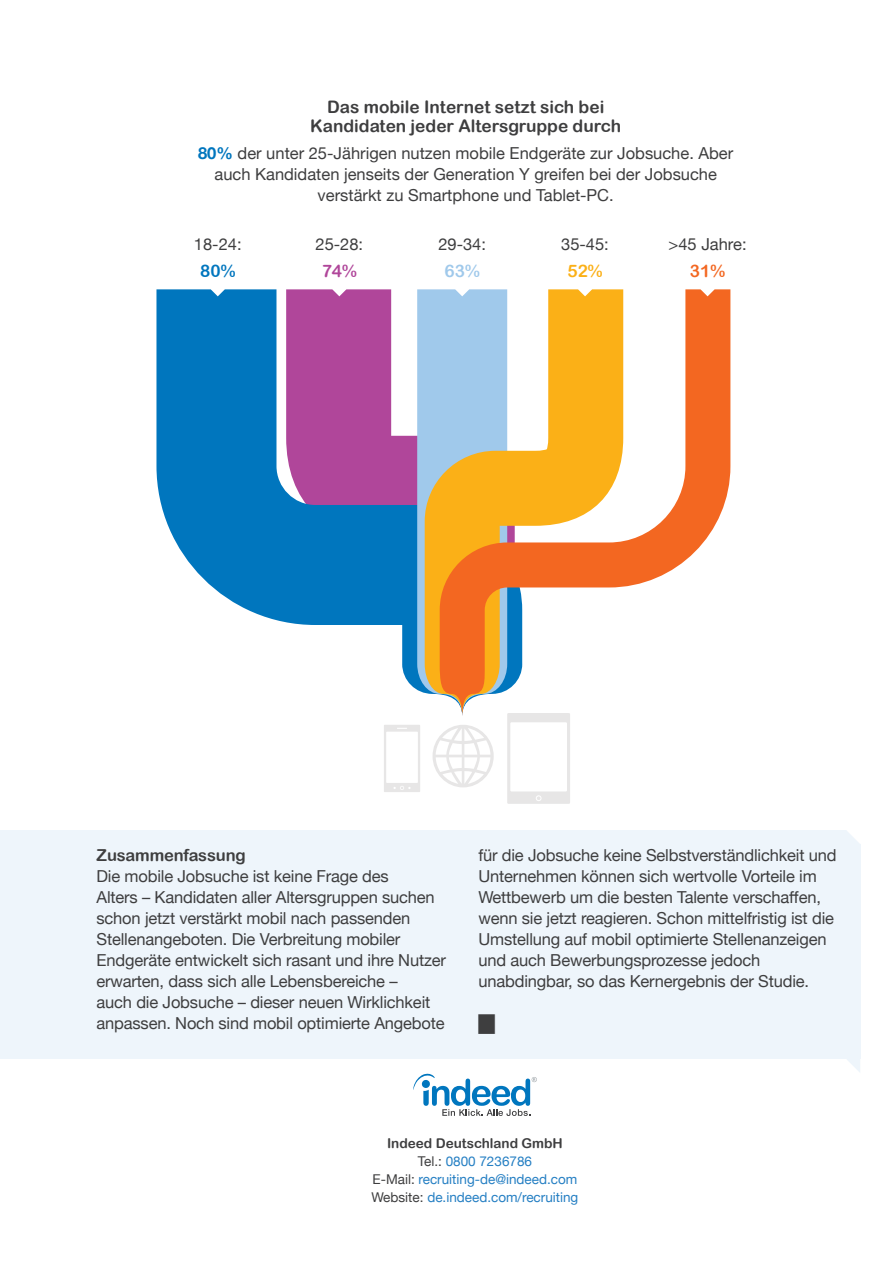
<style>
.page{position:relative;width:893px;height:1263px;background:#fff}
.page>*{position:absolute;margin:0;border:0;box-sizing:border-box;transform-origin:0 0}
.t1{font:17.25px/19.5px "Arial Rounded MT Bold";color:#3e3e3f;text-align:center}
.t2{font:17.25px "Arial Rounded MT Bold";color:#0076be}
.t3{font:17.25px "Arial Rounded MT Bold";color:#b0469a}
.t4{font:17.25px "Arial Rounded MT Bold";color:#a0c9eb}
.t5{font:17.25px "Arial Rounded MT Bold";color:#fbb017}
.t6{font:17.25px "Arial Rounded MT Bold";color:#f36721}
.t7{font:16.5px/21px "Helvetica Neue";letter-spacing:-.01em;color:#3e3e3f}
.t8{font:16.5px "Arial Rounded MT Bold";letter-spacing:-.01em;color:#3e3e3f}
.t9{font:13.5px "Helvetica Neue";color:#257fc3}
.t10{font:13.5px "Arial Rounded MT Bold";color:#3e3e3f}
.s1{font-weight:700;color:#0076be}
.s2{color:#3e3e3f}
</style>
<div class="page">
<div style="left:0;top:830px;width:860px;height:229px;background:#eef5fb"></div>
<svg style="left:156px;top:289px;width:228px;height:336px;background:#4475ba"></svg>
<svg style="left:211px;top:289px;width:14px;height:7px"></svg>
<svg style="left:570px;top:289px;width:160px;height:299px"></svg>
<svg style="left:701px;top:289px;width:14px;height:7px"></svg>
<svg style="left:384px;top:289px;width:186px;height:515px"></svg>
<svg style="left:847px;top:1059px;width:13px;height:13px"></svg>
<svg style="left:847px;top:830px;width:13px;height:13px"></svg>
<svg style="left:413px;top:1073px;width:124px;height:43px"></svg>
<p class="t1" style="left:310px;top:97px;width:312px">Das mobile Internet setzt sich bei<br>Kandidaten jeder Altersgruppe durch</p>
<p class="t7" style="left:198px;top:144px;width:537px;text-align:center"><span class="s1">80%</span> der unter 25-Jährigen nutzen mobile Endgeräte zur Jobsuche. Aber auch Kandidaten jenseits der Generation Y greifen bei der Jobsuche verstärkt zu Smartphone und Tablet-PC.</p>
<p class="t7" style="left:194px;top:234px;width:49px">18-24:</p>
<p class="t7" style="left:315px;top:234px;width:49px">25-28:</p>
<p class="t7" style="left:438px;top:234px;width:49px">29-34:</p>
<p class="t7" style="left:561px;top:234px;width:49px">35-45:</p>
<p class="t7" style="left:668px;top:234px;width:80px">&gt;45 Jahre:</p>
<p class="t2" style="left:200px;top:261px;width:37px">80%</p>
<p class="t3" style="left:322px;top:261px;width:37px">74%</p>
<p class="t4" style="left:445px;top:261px;width:37px">63%</p>
<p class="t5" style="left:567px;top:261px;width:37px">52%</p>
<p class="t6" style="left:690px;top:261px;width:37px">31%</p>
<p class="t8" style="left:97px;top:845px;width:151px">Zusammenfassung</p>
<p class="t7" style="left:97px;top:867px;width:351px">Die mobile Jobsuche ist keine Frage des<br>Alters – Kandidaten aller Altersgruppen suchen schon jetzt verstärkt mobil nach passenden Stellenangeboten. Die Verbreitung mobiler Endgeräte entwickelt sich rasant und ihre Nutzer erwarten, dass sich alle Lebensbereiche –<br>auch die Jobsuche – dieser neuen Wirklichkeit anpassen. Noch sind mobil optimierte Angebote</p>
<p class="t7" style="left:478px;top:846px;width:360px">für die Jobsuche keine Selbstverständlichkeit und Unternehmen können sich wertvolle Vorteile im Wettbewerb um die besten Talente verschaffen, wenn sie jetzt reagieren. Schon mittelfristig ist die Umstellung auf mobil optimierte Stellenanzeigen und auch Bewerbungsprozesse jedoch unabdingbar, so das Kernergebnis der Studie.</p>
<p class="t7" style="left:478px;top:1014px;width:18px">█</p>
<p class="t10" style="left:387px;top:1135px;width:177px">Indeed Deutschland GmbH</p>
<p class="t9" style="left:418px;top:1152px;width:116px"><span class="s2">Tel.:</span> 0800 7236786</p>
<p class="t9" style="left:373px;top:1170px;width:206px"><span class="s2">E-Mail:</span> recruiting-de@indeed.com</p>
<p class="t9" style="left:372px;top:1188px;width:208px"><span class="s2">Website:</span> de.indeed.com/recruiting</p>
</div>
